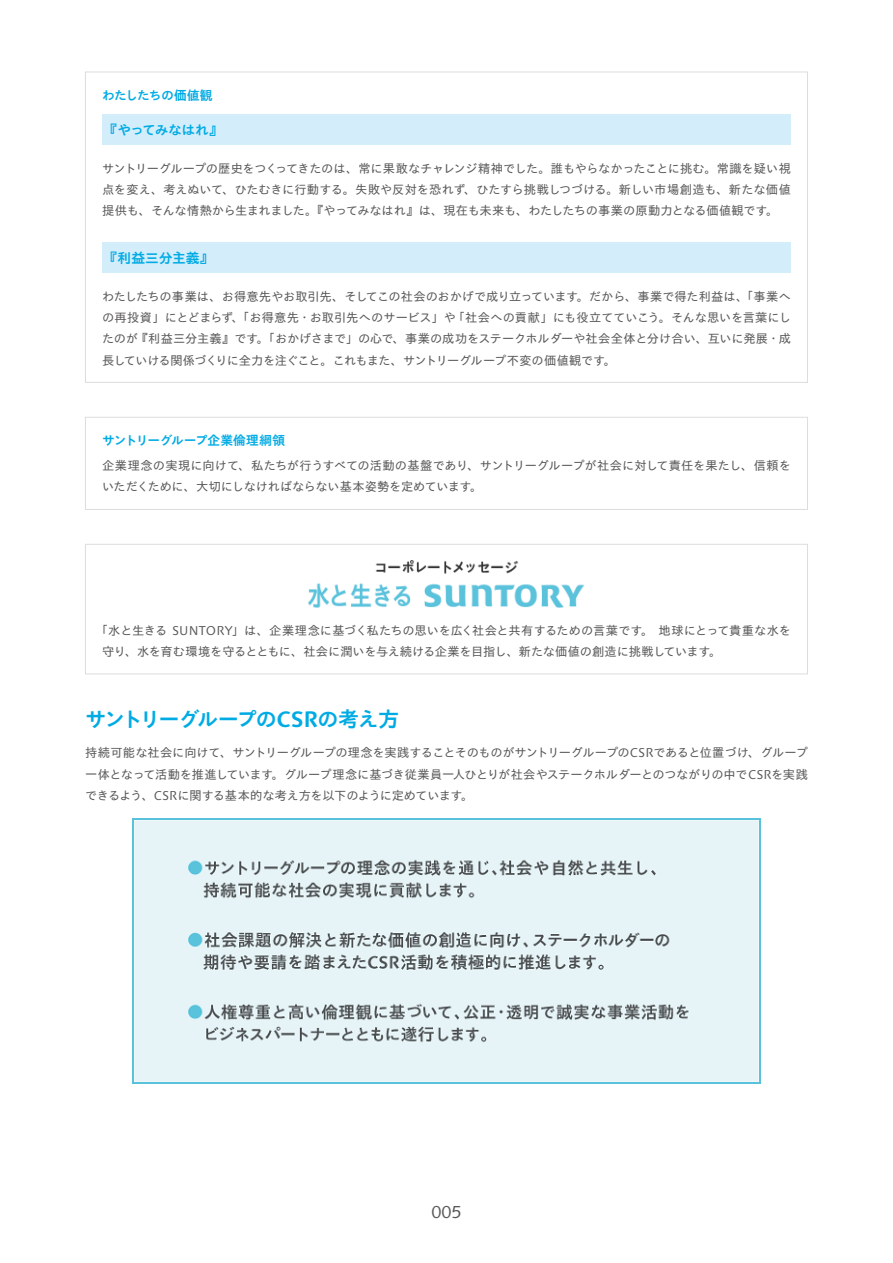
<style>
.page{position:relative;width:893px;height:1263px;background:#fff}
.page>*{position:absolute;margin:0;border:0;box-sizing:border-box;transform-origin:0 0}
.t1{font:700 21.3px "Suntory Gothic";letter-spacing:-.08em;color:#00abe4}
.t2{font:16.5px "Suntory Gothic";color:#595757}
.t3{font:700 13.8px "Suntory Gothic";letter-spacing:-.05em;color:#00abe4}
.t4{font:700 13.8px "Suntory Gothic";letter-spacing:-.025em;color:#00abe4}
.t5{font:700 12.75px "Suntory Gothic";letter-spacing:-.045em;color:#00abe4}
.t6{font:12.15px/21.3px "Suntory Gothic";letter-spacing:-.015em;color:#595757}
.t7{font:12.15px/21.3px "Suntory Gothic";letter-spacing:-.04em;color:#595757}
</style>
<div class="page">
<div style="left:85px;top:417px;width:723px;height:93px;border:1px solid #dcdddd"></div>
<div style="left:102px;top:114px;width:689px;height:31px;background:#d3edfb"></div>
<div style="left:102px;top:242px;width:689px;height:31px;background:#d3edfb"></div>
<div style="left:85px;top:544px;width:723px;height:130px;border:1px solid #dcdddd"></div>
<img style="left:308px;top:561px;width:277px;height:46px">
<img style="left:133px;top:818px;width:627px;height:265px">
<p class="t5" style="left:102px;top:89px;width:112px">わたしたちの価値観</p>
<p class="t3" style="left:104px;top:123px;width:121px">『やってみなはれ『</p>
<p class="t6" style="left:102px;top:158px;width:690px;text-align:justify">サントリーグループの歴史をつくってきたのは、常に果敢なチャレンジ精神でした。誰もやらなかったことに挑む。常識を疑い視点を変え、考えぬいて、ひたむきに行動する。失敗や反対を恐れず、ひたすら挑戦しつづける。新しい市場創造も、新たな価値提供も、そんな情熱から生まれました。『やってみなはれ』は、現在も未来も、わたしたちの事業の原動力となる価値観です。</p>
<p class="t4" style="left:104px;top:251px;width:112px">『利益三分主義『</p>
<p class="t6" style="left:102px;top:286px;width:690px;text-align:right">わたしたちの事業は、お得意先やお取引先、そしてこの社会のおかげで成り立っています。だから、事業で得た利益は、「事業へ「社会への貢献」にも役立てていこう。そんな思いを言葉にし</p>
<p class="t6" style="left:136px;top:308px;width:657px;text-indent:-34px">の再投資」にとどまらず、「お得意先・お取引先へのサービス」や<br>『利益三分主義』です。「おかげさまで」の心で、事業の成功をステークホルダーや社会全体と分け合い、互いに発展・成</p>
<p class="t7" style="left:102px;top:329px;width:515px">たのが<br>長していける関係づくりに全力を注ぐこと。これもまた、サントリーグループ不変の価値観です。</p>
<p class="t5" style="left:102px;top:434px;width:185px">サントリーグループ企業倫理綱領</p>
<p class="t6" style="left:102px;top:456px;width:690px">企業理念の実現に向けて、私たちが行うすべての活動の基盤であり、サントリーグループが社会に対して責任を果たし、信頼をいただくために、大切にしなければならない基本姿勢を定めています。</p>
<p class="t6" style="left:102px;top:621px;width:690px;text-indent:-6px">「水と生きる SUNTORY」は、企業理念に基づく私たちの思いを広く社会と共有するための言葉です。地球にとって貴重な水を守り、水を育む環境を守るとともに、社会に潤いを与え続ける企業を目指し、新たな価値の創造に挑戦しています。</p>
<h1 class="t1" style="left:85px;top:708px;width:316px">サントリーグループのCSRの考え方</h1>
<p class="t6" style="left:85px;top:743px;width:724px;text-align:justify">持続可能な社会に向けて、サントリーグループの理念を実践することそのものがサントリーグループのCSRであると位置づけ、グループ一体となって活動を推進しています。グループ理念に基づき従業員一人ひとりが社会やステークホルダーとのつながりの中でCSRを実践できるよう、CSRに関する基本的な考え方を以下のように定めています。</p>
<h2 class="t2" style="left:431px;top:1204px;width:32px">005</h2>
</div>
